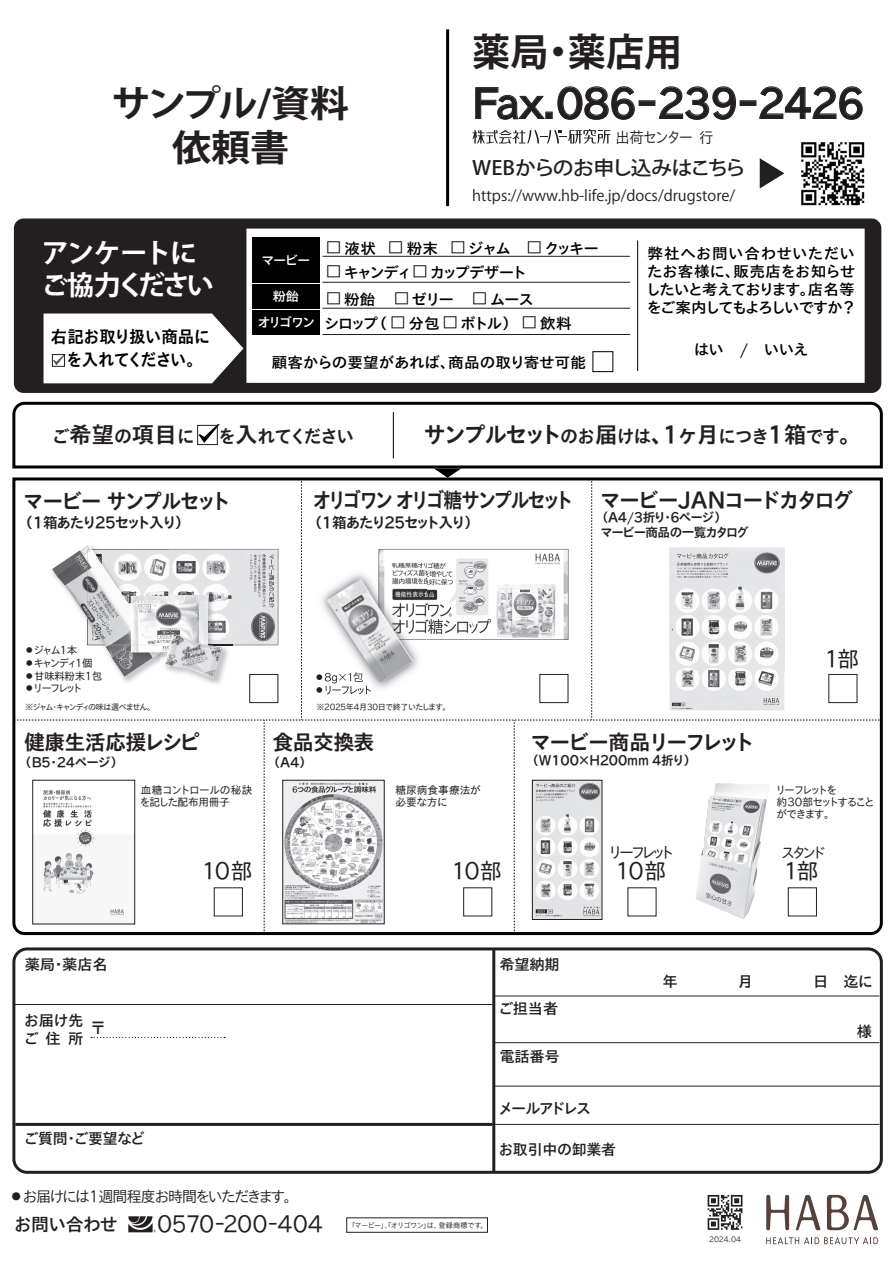
<style>
.page{position:relative;width:893px;height:1263px;background:#fff}
.page>*{position:absolute;margin:0;border:0;box-sizing:border-box;transform-origin:0 0}
.t1{font:38.25px "TB Go Std B";letter-spacing:-.035em;color:#231f20}
.t2{font:700 38.25px "Koz Go Pr 6 N";color:#231f20}
.t3{font:700 36.6px/44px "Koz Go Pr 6 N";letter-spacing:-.03em;color:#231f20;text-align:center;scale:1.07 1}
.t4{font:700 27px/32.4px "Koz Go Pr 6 N";letter-spacing:-.07em;color:#fff}
.t5{font:22.5px "TB Go Std B";letter-spacing:-.11em;color:#231f20}
.t6{font:22.5px "TB Go Std B";letter-spacing:-.09em;color:#231f20}
.t7{font:21.9px "TB Go Std R";letter-spacing:-.095em;color:#231f20}
.t8{font:21.6px "TB Go Std R";letter-spacing:-.02em;color:#231f20}
.t9{font:21px "TB Go Std B";letter-spacing:-.105em;color:#231f20}
.t10{font:21px "TB Go Std B";letter-spacing:-.17em;color:#231f20;scale:.9 1}
.t11{font:21px "TB Go Std B";letter-spacing:-.035em;color:#231f20}
.t12{font:500 19.5px "Koz Go Pr 6 N";letter-spacing:-.05em;color:#231f20;scale:1.07 1}
.t13{font:18px "TB Go Std B";letter-spacing:-.14em;color:#231f20}
.t14{font:18px "TB Go Std DB";letter-spacing:-.04em;color:#231f20}
.t15{font:17.1px/22.8px "TB Go Std B";letter-spacing:-.05em;color:#000;scale:.96 1}
.t16{font:15.3px "TB Go Std L";letter-spacing:-.17em;color:#231f20;scale:.94 1}
.t17{font:15px/18px "TB Go Std DB";letter-spacing:-.07em;color:#000;text-align:justify;scale:1.04 1}
.t18{font:15px/18px "TB Go Std DB";letter-spacing:-.015em;color:#231f20}
.t19{font:15px "Koz Go Pr 6 N";color:#231f20}
.t20{font:15px/24px "TB Go Std DB";letter-spacing:-.125em;color:#000;scale:1.04 1}
.t21{font:15px "TB Go Std L";letter-spacing:-.105em;color:#231f20}
.t22{font:15px "TB Go Std DB";letter-spacing:-.015em;color:#000;scale:1.04 1}
.t23{font:15px "TB Go Std DB";letter-spacing:-.11em;color:#000;scale:1.04 1}
.t24{font:15px "TB Go Std DB";letter-spacing:-.155em;color:#000;scale:1.04 1}
.t25{font:15px "TB Go Std DB";letter-spacing:-.15em;color:#231f20}
.t26{font:15px "TB Go Std R";letter-spacing:-.305em;color:#231f20}
.t27{font:14.7px "TB Go Std B";letter-spacing:-.115em;color:#231f20}
.t28{font:14.25px "TB Go Std R";color:#231f20}
.t29{font:12.75px/25.8px "TB Go Std DB";letter-spacing:-.12em;color:#fff;text-align:center;scale:1.04 1}
.t30{font:12.6px/15px "TB Go Std B";letter-spacing:-.08em;color:#231f20}
.t31{font:12.6px "TB Go Std B";letter-spacing:-.015em;color:#231f20}
.t32{font:12.6px "TB Go Std B";letter-spacing:-.045em;color:#231f20}
.t33{font:10.8px/12.5px "TB Go Std R";letter-spacing:-.16em;color:#231f20}
.t34{font:10.8px/12.5px "TB Go Std R";letter-spacing:-.035em;color:#231f20}
.t35{font:10.8px/12.5px "TB Go Std R";color:#231f20}
.t36{font:10.5px "TB Go Std R";letter-spacing:-.18em;color:#231f20}
.t37{font:10.5px "TB Go Std R";letter-spacing:-.035em;color:#231f20}
.t38{font:8.1px "TB Go Std R";letter-spacing:-.035em;color:#231f20}
.t39{font:8.1px "TB Go Std R";letter-spacing:-.155em;color:#231f20}
.t40{font:7.2px "TB Go Std L";letter-spacing:-.05em;color:#231f20}
.t41{font:7.2px "TB Go Std L";letter-spacing:-.025em;color:#231f20}
.s1{font-size:20.25px}
.s2{font-size:20.1px}
.s3{font-size:18px}
.s4{font-size:22.5px}
</style>
<div class="page">
<div style="left:12px;top:947px;width:871px;height:227px;border:3px solid #231f20;border-radius:13px"></div>
<hr style="left:15px;top:1004px;width:480px;height:1px;background:#231f20">
<hr style="left:492px;top:949px;width:3px;height:223px;background:#231f20">
<hr style="left:15px;top:1123px;width:477px;height:3px;background:#231f20">
<hr style="left:494px;top:1042px;width:385px;height:1px;background:#231f20">
<hr style="left:494px;top:996px;width:385px;height:1px;background:#231f20">
<hr style="left:492px;top:1124px;width:387px;height:1px;background:#231f20">
<hr style="left:493px;top:1086px;width:387px;height:1px;background:#231f20">
<svg style="left:91px;top:1037px;width:134px;height:1px"></svg>
<svg style="left:475px;top:87px;width:70px;height:32px"></svg>
<div style="left:546px;top:112px;width:6px;height:7px;border:1px solid #231f20"></div>
<svg style="left:558px;top:87px;width:77px;height:33px"></svg>
<svg style="left:659px;top:87px;width:77px;height:33px"></svg>
<svg style="left:759px;top:87px;width:103px;height:33px"></svg>
<svg style="left:128px;top:1216px;width:28px;height:16px"></svg>
<svg style="left:472px;top:129px;width:138px;height:15px"></svg>
<hr style="left:446px;top:29px;width:3px;height:177px;background:#000">
<svg style="left:760px;top:158px;width:24px;height:30px"></svg>
<div style="left:14px;top:218px;width:867px;height:175px;background:#231f20;border-radius:10px"></div>
<div style="left:243px;top:228px;width:622px;height:155px;background:#fff"></div>
<hr style="left:322px;top:256px;width:308px;height:1px;background:#231f20">
<hr style="left:322px;top:282px;width:308px;height:1px;background:#231f20">
<hr style="left:322px;top:308px;width:308px;height:1px;background:#231f20">
<hr style="left:322px;top:334px;width:308px;height:1px;background:#231f20">
<svg style="left:44px;top:313px;width:199px;height:70px"></svg>
<div style="left:52px;top:354px;width:13px;height:12px;border:1px solid #231f20"></div>
<div style="left:252px;top:237px;width:68px;height:46px;background:#000"></div>
<div style="left:252px;top:284px;width:68px;height:25px;background:#000"></div>
<div style="left:252px;top:310px;width:68px;height:25px;background:#000"></div>
<hr style="left:637px;top:240px;width:1px;height:131px;background:#000">
<svg style="left:12px;top:401px;width:871px;height:68px"></svg>
<img style="left:801px;top:142px;width:64px;height:64px">
<svg style="left:827px;top:1195px;width:51px;height:35px"></svg>
<svg style="left:796px;top:1195px;width:24px;height:35px"></svg>
<svg style="left:766px;top:1195px;width:23px;height:35px"></svg>
<svg style="left:766px;top:1237px;width:112px;height:7px"></svg>
<svg style="left:708px;top:1195px;width:34px;height:35px"></svg>
<div style="left:592px;top:351px;width:21px;height:21px;border:1px solid #000"></div>
<hr style="left:393px;top:412px;width:1px;height:46px;background:#000">
<svg style="left:14px;top:468px;width:867px;height:466px"></svg>
<h2 class="t3" style="left:112px;top:82px;width:223px">サンプル/資料依頼書</h2>
<h1 class="t2" style="left:472px;top:31px;width:212px">薬局・薬店用</h1>
<h1 class="t1" style="left:472px;top:71px;width:394px">Fax.086-239-２426</h1>
<p class="t16" style="left:616px;top:124px;width:106px">出荷センター 行</p>
<h3 class="t12" style="left:472px;top:157px;width:257px">WEBからのお申し込みはこちら</h3>
<p class="t19" style="left:472px;top:187px;width:265px">https://www.hb-life.jp/docs/drugstore/</p>
<h3 class="t4" style="left:41px;top:237px;width:174px">アンケートにご協力ください</h3>
<p class="t15" style="left:51px;top:326px;width:168px">右記お取り扱い商品に　を入れてください。</p>
<p class="t29" style="left:261px;top:247px;width:49px">マービー</p>
<p class="t29" style="left:257px;top:284px;width:57px">粉飴<br>オリゴワン</p>
<p class="t23" style="left:323px;top:235px;width:282px"><span class="s1">□</span>液状 <span class="s1">□</span>粉末 <span class="s1">□</span>ジャム <span class="s1">□</span>クッキー　</p>
<p class="t24" style="left:323px;top:259px;width:198px"><span class="s1">□</span>キャンディ<span class="s1">□</span>カップデザート</p>
<p class="t20" style="left:323px;top:287px;width:241px"><span class="s1">□</span>粉飴　<span class="s1">□</span>ゼリー　<span class="s1">□</span>ムース<br>シロップ（<span class="s2">□</span>分包<span class="s1">□</span>ボトル）<span class="s1">□</span>飲料</p>
<p class="t22" style="left:272px;top:349px;width:304px">顧客からの要望があれば、商品の取り寄せ可能</p>
<p class="t17" style="left:646px;top:244px;width:204px">弊社へお問い合わせいただいたお客様に、販売店をお知らせしたいと考えております。店名等をご案内してもよろしいですか？</p>
<p class="t17" style="left:694px;top:340px;width:112px">はい　/　いいえ</p>
<h3 class="t6" style="left:51px;top:416px;width:145px"><span class="s3">ご</span>希望<span class="s3">の</span>項目<span class="s3">に</span></h3>
<p class="t13" style="left:218px;top:421px;width:138px">を<span class="s4">入</span>れてください</p>
<h3 class="t5" style="left:423px;top:415px;width:440px">サンプルセット<span class="s3">のお</span>届<span class="s3">けは</span>、1ヶ月<span class="s3">につき</span>1箱<span class="s3">です</span>。</h3>
<h3 class="t9" style="left:23px;top:483px;width:209px">マービー サンプルセット</h3>
<p class="t27" style="left:18px;top:510px;width:172px">（1箱あたり25セット入り）</p>
<h3 class="t10" style="left:312px;top:482px;width:292px">オリゴワン オリゴ糖サンプルセット</h3>
<p class="t27" style="left:308px;top:509px;width:172px">（1箱あたり25セット入り）</p>
<h3 class="t9" style="left:600px;top:482px;width:255px">マービーJANコードカタログ</h3>
<p class="t30" style="left:600px;top:510px;width:150px;text-indent:-4px">（A4/3折り・6ページ）<br>マービー商品の一覧カタログ</p>
<p class="t36" style="left:24px;top:641px;width:55px">●ジャム1本</p>
<p class="t36" style="left:24px;top:654px;width:70px">●キャンディ1 個</p>
<p class="t37" style="left:24px;top:667px;width:80px">●甘味料粉末1包</p>
<p class="t36" style="left:24px;top:679px;width:60px">●リーフレット</p>
<p class="t39" style="left:25px;top:700px;width:131px">※ジャム・キャンディの味は選べません。</p>
<p class="t38" style="left:316px;top:700px;width:136px">※2025年4月30日で終了いたします。</p>
<h3 class="t7" style="left:824px;top:640px;width:37px">1部</h3>
<h3 class="t11" style="left:24px;top:725px;width:178px">健康生活応援レシピ</h3>
<p class="t32" style="left:19px;top:751px;width:105px">（B5・24ページ）</p>
<h3 class="t9" style="left:273px;top:725px;width:104px">食品交換表</h3>
<p class="t32" style="left:268px;top:751px;width:46px">（A4）</p>
<h3 class="t9" style="left:530px;top:725px;width:226px">マービー商品リーフレット</h3>
<p class="t31" style="left:527px;top:750px;width:171px">（W100×H200mm 4折り）</p>
<p class="t34" style="left:140px;top:783px;width:114px">血糖コントロールの秘訣を記した配布用冊子</p>
<p class="t35" style="left:395px;top:783px;width:87px">糖尿病食事療法が必要な方に</p>
<p class="t33" style="left:775px;top:783px;width:101px">リーフレットを<br>約30部セットすることができます。</p>
<p class="t18" style="left:25px;top:955px;width:84px">薬局・薬店名</p>
<p class="t18" style="left:23px;top:1011px;width:61px">お届け先ご住所</p>
<p class="t18" style="left:90px;top:1018px;width:17px">〒</p>
<p class="t18" style="left:23px;top:1129px;width:123px">ご質問・ご要望など</p>
<p class="t26" style="left:608px;top:840px;width:68px">リーフレット</p>
<p class="t28" style="left:781px;top:841px;width:46px">スタンド</p>
<h3 class="t7" style="left:784px;top:852px;width:37px">1部</h3>
<h3 class="t7" style="left:202px;top:852px;width:53px">10部</h3>
<h3 class="t7" style="left:451px;top:852px;width:53px">10部</h3>
<h3 class="t7" style="left:615px;top:852px;width:53px">10部</h3>
<p class="t18" style="left:499px;top:955px;width:62px">希望納期</p>
<p class="t18" style="left:498px;top:999px;width:62px">ご担当者</p>
<p class="t18" style="left:499px;top:1047px;width:62px">電話番号</p>
<p class="t25" style="left:498px;top:1095px;width:95px">メールアドレス</p>
<p class="t18" style="left:498px;top:1140px;width:119px">お取引中の卸業者</p>
<p class="t21" style="left:9px;top:1183px;width:291px">●お届けには1週間程度お時間をいただきます。</p>
<p class="t14" style="left:14px;top:1209px;width:106px">お問い合わせ</p>
<h3 class="t8" style="left:157px;top:1206px;width:167px">0570-200-404</h3>
<p class="t40" style="left:348px;top:1219px;width:141px">「マービー」「オリゴワン」は、登録商標です。</p>
<p class="t41" style="left:385px;top:1219px;width:9px">、</p>
<p class="t41" style="left:709px;top:1233px;width:33px">2024.04</p>
<p class="t18" style="left:857px;top:1022px;width:17px">様</p>
</div>
